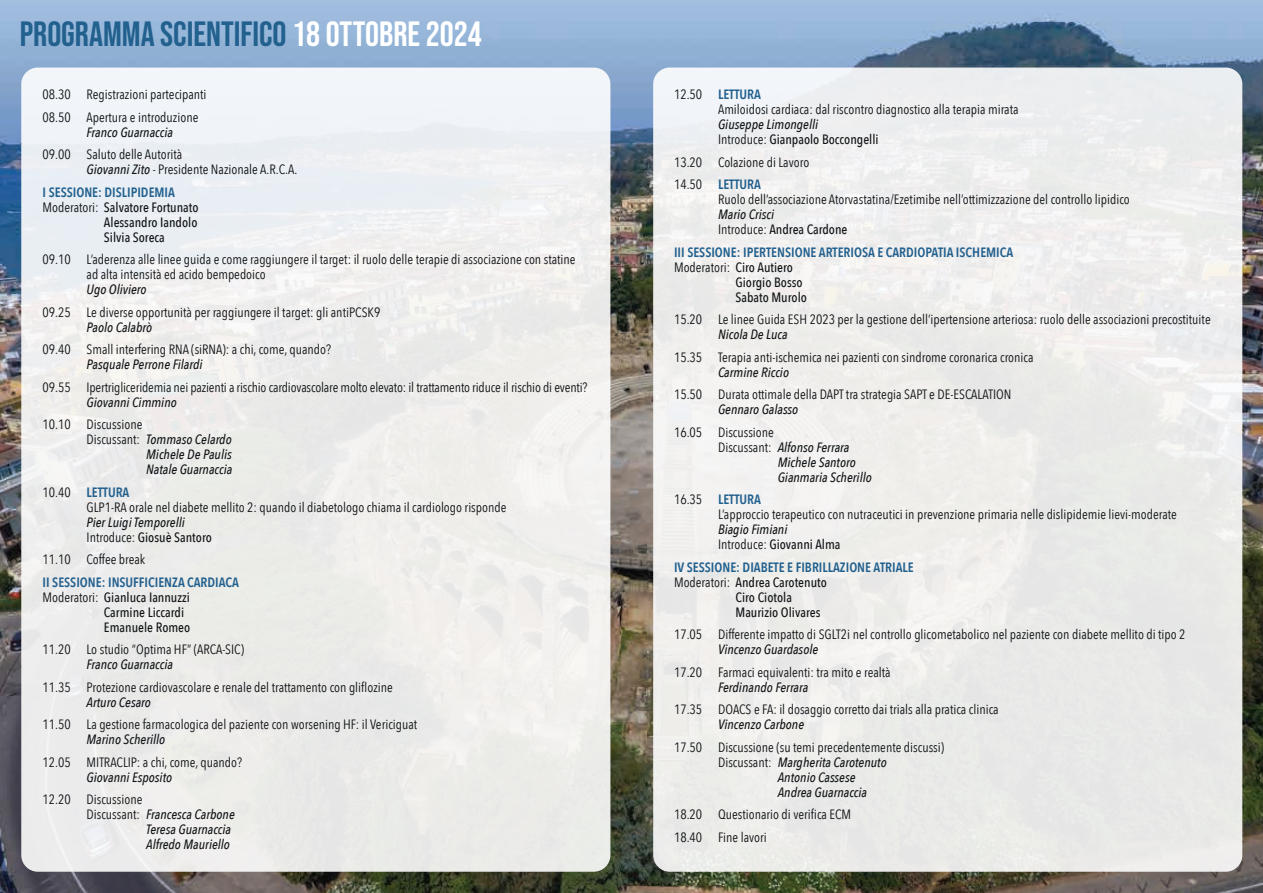
<style>
.page{position:relative;width:1263px;height:893px;background:#fff}
.page>*{position:absolute;margin:0;border:0;box-sizing:border-box;transform-origin:0 0}
.t1{font:34.95px "Bebas Neue";color:#22608e}
.t2{font:13.5px/15px "Avenir Next Condensed";color:#111416}
.t3{font:italic 500 13.5px/15px "Avenir Next Condensed";color:#111416}
.t4{font:500 13.5px/15px "Avenir Next Condensed";color:#111416}
.t5{font:600 13.5px "Avenir Next Condensed";color:#22608e}
.s1{color:#fff}
.s2{font-weight:500;font-style:italic}
.s3{font-weight:400}
.s4{font-weight:400;font-style:normal}
.s5{font-weight:600;color:#22608e}
.s6{font-style:normal}
.s7{font-style:italic}
.s8{font-weight:500}
</style>
<div class="page">
<img style="left:0;top:0;width:1263px;height:893px">
<div style="left:21px;top:68px;width:589px;height:804px;background:#edeeed;border-radius:17px"></div>
<div style="left:653px;top:68px;width:589px;height:804px;background:#ededeb;border-radius:17px"></div>
<h1 class="t1" style="left:20px;top:14px;width:463px">PROGRAMMA SCIENTIFICO <span class="s1">18 OTTOBRE 2024</span></h1>
<p class="t2" style="left:43px;top:82px;width:166px;line-height:22.5px">08.30 Registrazioni partecipanti<br>08.50 Apertura e introduzione</p>
<p class="t3" style="left:87px;top:124px;width:88px">Franco Guarnaccia</p>
<p class="t2" style="left:87px;top:146px;width:212px;text-indent:-44px">09.00 Saluto delle Autorità<br><span class="s2">Giovanni Zito</span> - Presidente Nazionale A.R.C.A.</p>
<p class="t5" style="left:43px;top:180px;width:134px">I SESSIONE: DISLIPIDEMIA</p>
<p class="t4" style="left:43px;top:199px;width:158px"><span class="s3">Moderatori:</span> Salvatore Fortunato</p>
<p class="t4" style="left:104px;top:214px;width:95px">Alessandro Iandolo</p>
<p class="t4" style="left:104px;top:229px;width:62px">Silvia Soreca</p>
<p class="t2" style="left:87px;top:251px;width:490px;text-indent:-44px">09.10 L’aderenza alle linee guida e come raggiungere il target: il ruolo delle terapie di associazione con statine ad alta intensità ed acido bempedoico</p>
<p class="t3" style="left:87px;top:282px;width:62px">Ugo Oliviero</p>
<p class="t2" style="left:43px;top:304px;width:339px">09.25 Le diverse opportunità per raggiungere il target: gli antiPCSK9</p>
<p class="t3" style="left:87px;top:319px;width:67px">Paolo Calabrò</p>
<p class="t2" style="left:43px;top:341px;width:290px">09.40 Small interfering RNA (siRNA): a chi, come, quando?</p>
<p class="t3" style="left:87px;top:357px;width:117px">Pasquale Perrone Filardi</p>
<p class="t2" style="left:43px;top:379px;width:546px">09.55 Ipertrigliceridemia nei pazienti a rischio cardiovascolare molto elevato: il trattamento riduce il rischio di eventi?</p>
<p class="t3" style="left:87px;top:394px;width:92px">Giovanni Cimmino</p>
<p class="t2" style="left:43px;top:416px;width:101px">10.10 Discussione</p>
<p class="t3" style="left:87px;top:432px;width:147px"><span class="s4">Discussant:</span> Tommaso Celardo</p>
<p class="t3" style="left:146px;top:447px;width:87px">Michele De Paulis</p>
<p class="t3" style="left:146px;top:462px;width:88px">Natale Guarnaccia</p>
<p class="t2" style="left:87px;top:484px;width:421px;text-indent:-44px">10.40 <span class="s5">LETTURA<br></span>GLP1-RA orale nel diabete mellito 2: quando il diabetologo chiama il cardiologo risponde</p>
<p class="t3" style="left:87px;top:514px;width:127px">Pier Luigi Temporelli<br><span class="s4">Introduce:</span> <span class="s6">Giosuè Santoro</span></p>
<p class="t2" style="left:43px;top:551px;width:104px">11.10 Coffee break</p>
<p class="t5" style="left:43px;top:570px;width:198px">II SESSIONE: INSUFFICIENZA CARDIACA</p>
<p class="t4" style="left:43px;top:589px;width:149px"><span class="s3">Moderatori:</span> Gianluca Iannuzzi</p>
<p class="t4" style="left:104px;top:604px;width:82px">Carmine Liccardi</p>
<p class="t4" style="left:104px;top:619px;width:88px">Emanuele Romeo</p>
<p class="t2" style="left:43px;top:641px;width:203px">11.20 Lo studio “Optima HF” (ARCA-SIC)</p>
<p class="t3" style="left:87px;top:657px;width:88px">Franco Guarnaccia</p>
<p class="t2" style="left:43px;top:679px;width:352px">11.35 Protezione cardiovascolare e renale del trattamento con gliflozine</p>
<p class="t3" style="left:87px;top:694px;width:66px">Arturo Cesaro</p>
<p class="t2" style="left:43px;top:716px;width:376px">11.50 La gestione farmacologica del paziente con worsening HF: il Vericiguat</p>
<p class="t3" style="left:87px;top:732px;width:80px">Marino Scherillo</p>
<p class="t2" style="left:43px;top:754px;width:201px">12.05 MITRACLIP: a chi, come, quando?</p>
<p class="t3" style="left:87px;top:769px;width:87px">Giovanni Esposito</p>
<p class="t2" style="left:43px;top:791px;width:101px">12.20 Discussione</p>
<p class="t3" style="left:87px;top:807px;width:150px"><span class="s4">Discussant:</span> Francesca Carbone</p>
<p class="t3" style="left:146px;top:822px;width:86px">Teresa Guarnaccia</p>
<p class="t3" style="left:146px;top:837px;width:85px">Alfredo Mauriello</p>
<p class="t2" style="left:718px;top:86px;width:302px;text-indent:-44px">12.50 <span class="s5">LETTURA<br></span>Amiloidosi cardiaca: dal riscontro diagnostico alla terapia mirata</p>
<p class="t4" style="left:718px;top:117px;width:162px"><span class="s7">Giuseppe Limongelli<br></span><span class="s3">Introduce:</span> Gianpaolo Boccongelli</p>
<p class="t2" style="left:674px;top:150px;width:137px;line-height:22.5px">13.20 Colazione di Lavoro<br>14.50 <span class="s5">LETTURA</span></p>
<p class="t2" style="left:718px;top:191px;width:413px">Ruolo dell’associazione Atorvastatina/Ezetimibe nell’ottimizzazione del controllo lipidico</p>
<p class="t4" style="left:718px;top:207px;width:131px"><span class="s7">Mario Crisci<br></span><span class="s3">Introduce:</span> Andrea Cardone</p>
<p class="t5" style="left:674px;top:240px;width:341px">III SESSIONE: IPERTENSIONE ARTERIOSA E CARDIOPATIA ISCHEMICA</p>
<p class="t2" style="left:674px;top:259px;width:121px">Moderatori: <span class="s8">Ciro Autiero</span></p>
<p class="t4" style="left:735px;top:274px;width:69px">Giorgio Bosso</p>
<p class="t4" style="left:735px;top:289px;width:73px">Sabato Murolo</p>
<p class="t2" style="left:674px;top:311px;width:538px">15.20 Le linee Guida ESH 2023 per la gestione dell’ipertensione arteriosa: ruolo delle associazioni precostituite</p>
<p class="t3" style="left:718px;top:327px;width:71px">Nicola De Luca</p>
<p class="t2" style="left:674px;top:349px;width:361px">15.35 Terapia anti-ischemica nei pazienti con sindrome coronarica cronica</p>
<p class="t3" style="left:718px;top:364px;width:72px">Carmine Riccio</p>
<p class="t2" style="left:674px;top:386px;width:339px">15.50 Durata ottimale della DAPT tra strategia SAPT e DE-ESCALATION</p>
<p class="t3" style="left:718px;top:402px;width:82px">Gennaro Galasso</p>
<p class="t2" style="left:674px;top:424px;width:101px">16.05 Discussione</p>
<p class="t3" style="left:718px;top:439px;width:133px"><span class="s4">Discussant:</span> Alfonso Ferrara</p>
<p class="t3" style="left:778px;top:454px;width:80px">Michele Santoro</p>
<p class="t3" style="left:778px;top:469px;width:96px">Gianmaria Scherillo</p>
<p class="t2" style="left:718px;top:491px;width:460px;text-indent:-44px">16.35 <span class="s5">LETTURA<br></span>L’approccio terapeutico con nutraceutici in prevenzione primaria nelle dislipidemie lievi-moderate</p>
<p class="t3" style="left:718px;top:522px;width:124px">Biagio Fimiani<br><span class="s4">Introduce:</span> <span class="s6">Giovanni Alma</span></p>
<p class="t5" style="left:674px;top:555px;width:241px">IV SESSIONE: DIABETE E FIBRILLAZIONE ATRIALE</p>
<p class="t4" style="left:674px;top:574px;width:154px"><span class="s3">Moderatori:</span> Andrea Carotenuto</p>
<p class="t4" style="left:735px;top:589px;width:58px">Ciro Ciotola</p>
<p class="t4" style="left:735px;top:604px;width:86px">Maurizio Olivares</p>
<p class="t2" style="left:674px;top:626px;width:513px">17.05 Differente impatto di SGLT2i nel controllo glicometabolico nel paziente con diabete mellito di tipo 2</p>
<p class="t3" style="left:718px;top:642px;width:102px">Vincenzo Guardasole</p>
<p class="t2" style="left:674px;top:664px;width:218px">17.20 Farmaci equivalenti: tra mito e realtà</p>
<p class="t3" style="left:718px;top:679px;width:92px">Ferdinando Ferrara</p>
<p class="t2" style="left:674px;top:701px;width:326px">17.35 DOACS e FA: il dosaggio corretto dai trials alla pratica clinica</p>
<p class="t3" style="left:718px;top:717px;width:88px">Vincenzo Carbone</p>
<p class="t2" style="left:674px;top:739px;width:272px">17.50 Discussione (su temi precedentemente discussi)</p>
<p class="t3" style="left:718px;top:754px;width:170px"><span class="s4">Discussant:</span> Margherita Carotenuto</p>
<p class="t3" style="left:778px;top:769px;width:79px">Antonio Cassese</p>
<p class="t3" style="left:778px;top:784px;width:91px">Andrea Guarnaccia</p>
<p class="t2" style="left:674px;top:802px;width:179px;line-height:22.5px">18.20 Questionario di verifica ECM<br>18.40 Fine lavori</p>
</div>
